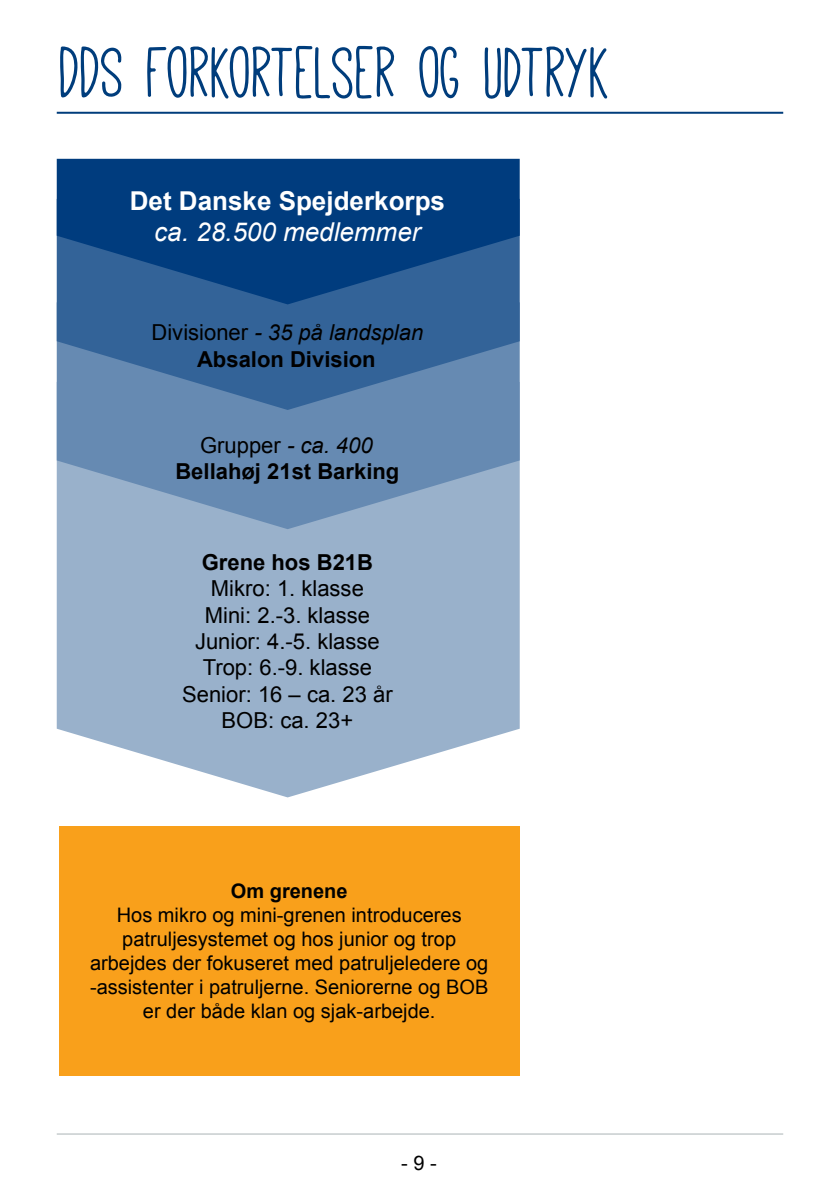
<style>
.page{position:relative;width:840px;height:1191px;background:#fff}
.page>*{position:absolute;margin:0;border:0;box-sizing:border-box;transform-origin:0 0}
.t1{font:80px "Mathlete Bulky";color:#003d7c}
.t2{font:700 26px "Arial";color:#fff}
.t3{font:italic 26px "Arial";color:#fff}
.t4{font:22px/26.4px "Arial";color:#000;text-align:center}
.t5{font:700 22px/26.4px "Arial";color:#000;text-align:center}
.t6{font:20px/24px "Arial";color:#000;text-align:center}
.t7{font:700 20px "Arial";color:#000}
.s1{font-weight:400}
.s2{font-weight:400;font-style:italic}
</style>
<div class="page">
<hr style="left:57px;top:112px;width:725px;height:2px;background:#003d7c">
<hr style="left:57px;top:1133px;width:725px;height:1px;background:#aab3b6">
<div style="left:59px;top:826px;width:460px;height:249px;background:#f9a01b"></div>
<svg style="left:57px;top:529px;width:462px;height:268px;background:#a5bad1"></svg>
<svg style="left:57px;top:410px;width:462px;height:119px;background:#7495b9"></svg>
<svg style="left:57px;top:304px;width:462px;height:106px;background:#436fa0"></svg>
<svg style="left:57px;top:159px;width:462px;height:145px;background:#0b4584"></svg>
<h1 class="t1" style="left:60px;top:34px;width:551px">DDS FORKORTELSER OG UDTRYK</h1>
<h2 class="t2" style="left:130px;top:183px;width:316px">Det Danske Spejderkorps</h2>
<h2 class="t3" style="left:154px;top:215px;width:267px">ca. 28.500 medlemmer</h2>
<p class="t5" style="left:151px;top:320px;width:273px"><span class="s1">Divisioner</span> <span class="s2">- 35 på landsplan<br></span>Absalon Division</p>
<p class="t5" style="left:175px;top:433px;width:225px"><span class="s1">Grupper</span> <span class="s2">- ca. 400<br></span>Bellahøj 21st Barking</p>
<p class="t5" style="left:202px;top:549px;width:173px">Grene hos B21B</p>
<p class="t4" style="left:182px;top:575px;width:212px">Mikro: 1. klasse<br>Mini: 2.-3. klasse<br>Junior: 4.-5. klasse<br>Trop: 6.-9. klasse<br>Senior: 16 – ca. 23 år<br>BOB: ca. 23+</p>
<p class="t7" style="left:231px;top:877px;width:118px">Om grenene</p>
<p class="t6" style="left:90px;top:903px;width:399px">Hos mikro og mini-grenen introduceres patruljesystemet og hos junior og trop arbejdes der fokuseret med patruljeledere og -assistenter i patruljerne. Seniorerne og BOB er der både klan og sjak-arbejde.</p>
<p class="t6" style="left:401px;top:1151px;width:37px">- 9 -</p>
</div>
